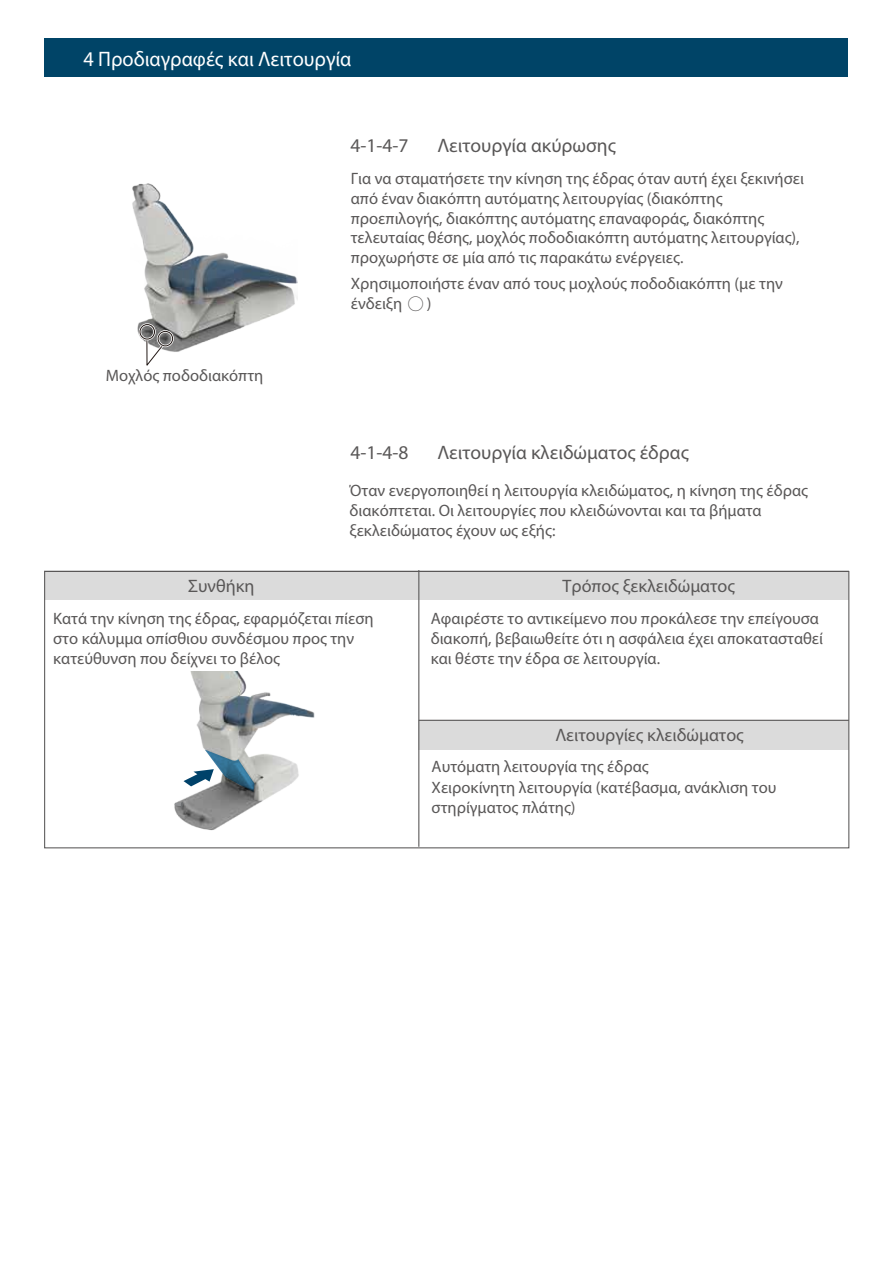
<style>
.page{position:relative;width:893px;height:1263px;background:#fff}
.page>*{position:absolute;margin:0;border:0;box-sizing:border-box;transform-origin:0 0}
.t1{font:700 21px "Helvetica Neue LT Pro";color:#fff}
.t2{font:19.5px "Helvetica Neue LT Pro";color:#595757}
.t3{font:300 18px "Helvetica Neue LT Pro";color:#595757}
.t4{font:300 16.5px/19.8px "Helvetica Neue LT Pro";color:#595757}
.t5{font:16.5px "DFHS Gothic Std W7 90 ms RKSJ H";color:#595757}
</style>
<div class="page">
<div style="left:45px;top:38px;width:803px;height:39px;background:#004467"></div>
<img style="left:132px;top:183px;width:166px;height:169px">
<svg style="left:139px;top:323px;width:35px;height:43px"></svg>
<div style="left:158px;top:331px;width:15px;height:15px;border:1px solid #221815;border-radius:50%"></div>
<div style="left:419px;top:720px;width:430px;height:30px;background:#dbdbdb"></div>
<div style="left:45px;top:570px;width:804px;height:30px;background:#dbdbdb"></div>
<hr style="left:419px;top:720px;width:430px;height:1px;background:#595757">
<hr style="left:418px;top:570px;width:1px;height:277px;background:#595757">
<img style="left:174px;top:671px;width:141px;height:160px">
<svg style="left:184px;top:749px;width:71px;height:43px"></svg>
<svg style="left:175px;top:802px;width:8px;height:7px"></svg>
<p class="t1" style="left:83px;top:46px;width:270px">4 Προδιαγραφές και Λειτουργία</p>
<p class="t2" style="left:350px;top:133px;width:59px">4-1-4-7</p>
<p class="t2" style="left:437px;top:133px;width:180px">Λειτουργία ακύρωσης</p>
<p class="t4" style="left:106px;top:365px;width:159px">Μοχλός ποδοδιακόπτη</p>
<p class="t4" style="left:351px;top:168px;width:455px">Για να σταματήσετε την κίνηση της έδρας όταν αυτή έχει ξεκινήσει από έναν διακόπτη αυτόματης λειτουργίας (διακόπτης προεπιλογής, διακόπτης αυτόματης επαναφοράς, διακόπτης τελευταίας θέσης, μοχλός ποδοδιακόπτη αυτόματης λειτουργίας), προχωρήστε σε μία από τις παρακάτω ενέργειες.</p>
<p class="t4" style="left:351px;top:273px;width:434px">Χρησιμοποιήστε έναν από τους μοχλούς ποδοδιακόπτη (με την ένδειξη</p>
<p class="t5" style="left:407px;top:295px;width:18px">○</p>
<p class="t4" style="left:427px;top:293px;width:6px">)</p>
<p class="t2" style="left:350px;top:440px;width:59px">4-1-4-8</p>
<p class="t2" style="left:437px;top:440px;width:253px">Λειτουργία κλειδώματος έδρας</p>
<p class="t4" style="left:350px;top:480px;width:460px">Όταν ενεργοποιηθεί η λειτουργία κλειδώματος, η κίνηση της έδρας διακόπτεται. Οι λειτουργίες που κλειδώνονται και τα βήματα ξεκλειδώματος έχουν ως εξής:</p>
<p class="t3" style="left:188px;top:575px;width:68px">Συνθήκη</p>
<p class="t3" style="left:563px;top:575px;width:174px">Τρόπος ξεκλειδώματος</p>
<p class="t4" style="left:53px;top:609px;width:322px">Κατά την κίνηση της έδρας, εφαρμόζεται πίεση στο κάλυμμα οπίσθιου συνδέσμου προς την κατεύθυνση που δείχνει το βέλος</p>
<p class="t4" style="left:431px;top:609px;width:394px">Αφαιρέστε το αντικείμενο που προκάλεσε την επείγουσα διακοπή, βεβαιωθείτε ότι η ασφάλεια έχει αποκατασταθεί και θέστε την έδρα σε λειτουργία.</p>
<p class="t3" style="left:555px;top:724px;width:190px">Λειτουργίες κλειδώματος</p>
<p class="t4" style="left:432px;top:756px;width:346px;line-height:20.4px">Αυτόματη λειτουργία της έδρας<br>Χειροκίνητη λειτουργία (κατέβασμα, ανάκλιση του στηρίγματος πλάτης)</p>
</div>
